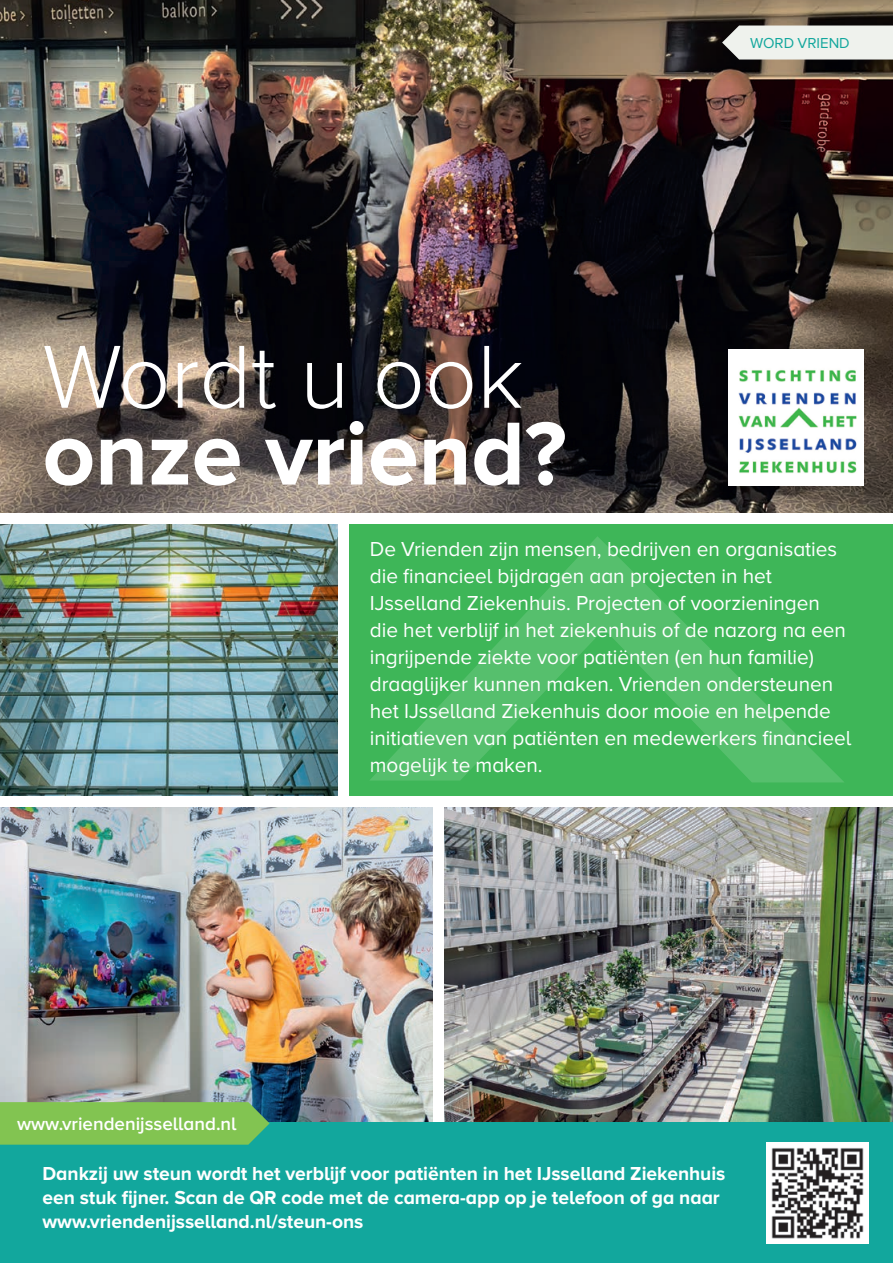
<style>
.page{position:relative;width:893px;height:1263px;background:#fff}
.page>*{position:absolute;margin:0;border:0;box-sizing:border-box;transform-origin:0 0}
.t1{font:700 92.7px "Proxima Nova A";letter-spacing:-.005em;color:#fff}
.t2{font:300 92.7px "Proxima Nova A";letter-spacing:-.005em;color:#fff}
.t3{font:21px/27px "Proxima Nova A";letter-spacing:-.005em;color:#fff}
.t4{font:700 19.5px/24px "Proxima Nova A";letter-spacing:-.005em;color:#fff}
.t5{font:600 18.75px "Proxima Nova A";color:#fff}
.t6{font:15px "Proxima Nova A";color:#12a79d}
</style>
<div class="page">
<div style="left:343px;top:524px;width:550px;height:272px;background:#3eb658"></div>
<svg style="left:370px;top:536px;width:474px;height:246px"></svg>
<img style="left:0;top:0;width:893px;height:513px">
<svg style="left:722px;top:26px;width:171px;height:34px;background:#e1e3de"></svg>
<img style="left:729px;top:349px;width:135px;height:136px">
<img style="left:444px;top:807px;width:449px;height:316px">
<img style="left:0;top:807px;width:433px;height:316px">
<img style="left:0;top:524px;width:338px;height:272px">
<div style="left:338px;top:516px;width:11px;height:285px;background:#fff"></div>
<div style="left:0;top:1123px;width:893px;height:140px;background:#12a79d"></div>
<img style="left:767px;top:1142px;width:101px;height:102px">
<svg style="left:0;top:1102px;width:270px;height:43px;background:#7cc054"></svg>
<h1 class="t2" style="left:43px;top:326px;width:482px">Wordt u ook</h1>
<h1 class="t1" style="left:43px;top:401px;width:526px">onze vriend?</h1>
<p class="t6" style="left:750px;top:34px;width:101px">WORD VRIEND</p>
<p class="t3" style="left:370px;top:535px;width:483px">De Vrienden zijn mensen, bedrijven en organisaties die financieel bijdragen aan projecten in het IJsselland Ziekenhuis. Projecten of voorzieningen die het verblijf in het ziekenhuis of de nazorg na een ingrijpende ziekte voor patiënten (en hun familie) draaglijker kunnen maken. Vrienden ondersteunen het IJsselland Ziekenhuis door mooie en helpende initiatieven van patiënten en medewerkers financieel mogelijk te maken.</p>
<p class="t5" style="left:17px;top:1113px;width:221px">www.vriendenijsselland.nl</p>
<p class="t4" style="left:43px;top:1161px;width:684px">Dankzij uw steun wordt het verblijf voor patiënten in het IJsselland Ziekenhuis een stuk fijner. Scan de QR code met de camera-app op je telefoon of ga naar www.vriendenijsselland.nl/steun-ons</p>
</div>
